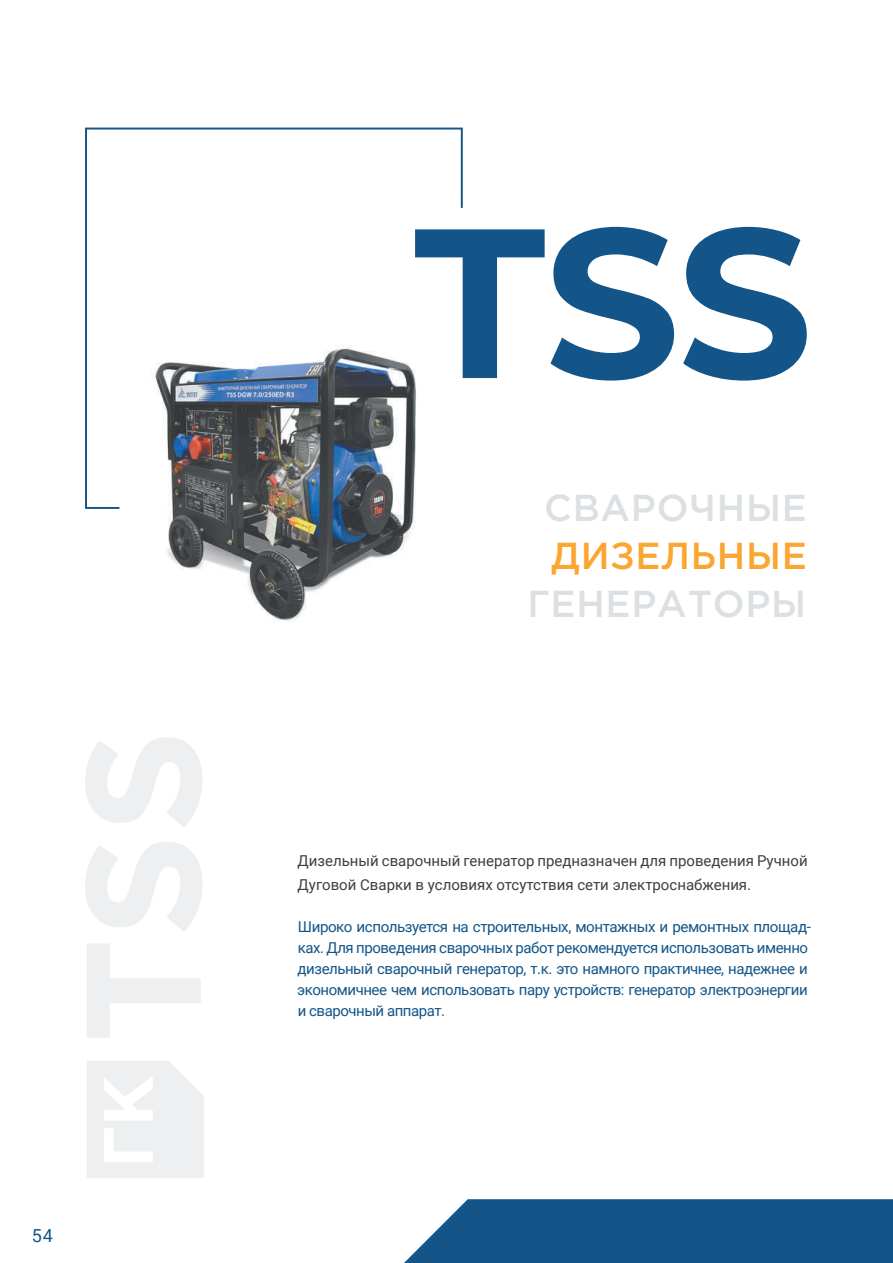
<style>
.page{position:relative;width:893px;height:1263px;background:#fff}
.page>*{position:absolute;margin:0;border:0;box-sizing:border-box;transform-origin:0 0}
.t1{font:700 212.25px "Montserrat";color:#135588}
.t2{font:500 37.5px "Gotham Pro";letter-spacing:.02em;color:#dde0e2}
.t3{font:500 37.5px "Gotham Pro";letter-spacing:.02em;color:#faa631}
.t4{font:18px "Roboto";color:#135588}
.t5{font:15px/21px "Roboto";letter-spacing:-.03em;color:#135588}
.t6{font:15px/24px "Roboto";color:#3e3e3f}
</style>
<div class="page">
<svg style="left:404px;top:1199px;width:489px;height:64px;background:#236090"></svg>
<hr style="left:892px;top:21px;width:1px;height:64px;background:#dde0e2">
<img style="left:166px;top:510px;width:249px;height:111px">
<svg style="left:85px;top:127px;width:378px;height:383px"></svg>
<svg style="left:87px;top:943px;width:114px;height:95px"></svg>
<svg style="left:85px;top:842px;width:117px;height:89px"></svg>
<svg style="left:85px;top:737px;width:117px;height:90px"></svg>
<svg style="left:87px;top:1061px;width:117px;height:117px"></svg>
<p class="t4" style="left:32px;top:1223px;width:23px">54</p>
<h1 class="t1" style="left:414px;top:150px;width:400px">TSS</h1>
<h2 class="t2" style="left:544px;top:486px;width:264px">СВАРОЧНЫЕ</h2>
<h2 class="t3" style="left:551px;top:534px;width:257px">ДИЗЕЛЬНЫЕ</h2>
<h2 class="t2" style="left:527px;top:582px;width:280px">ГЕНЕРАТОРЫ</h2>
<p class="t6" style="left:298px;top:848px;width:512px">Дизельный сварочный генератор предназначен для проведения Ручной<br>Дуговой Сварки в условиях отсутствия сети электроснабжения.</p>
<p class="t5" style="left:297px;top:916px;width:515px">Широко используется на строительных, монтажных и ремонтных площад&shy;ках. Для проведения сварочных работ рекомендуется использовать именно дизельный сварочный генератор, т.к. это намного практичнее, надежнее и экономичнее чем использовать пару устройств: генератор электроэнергии и сварочный аппарат.</p>
</div>
